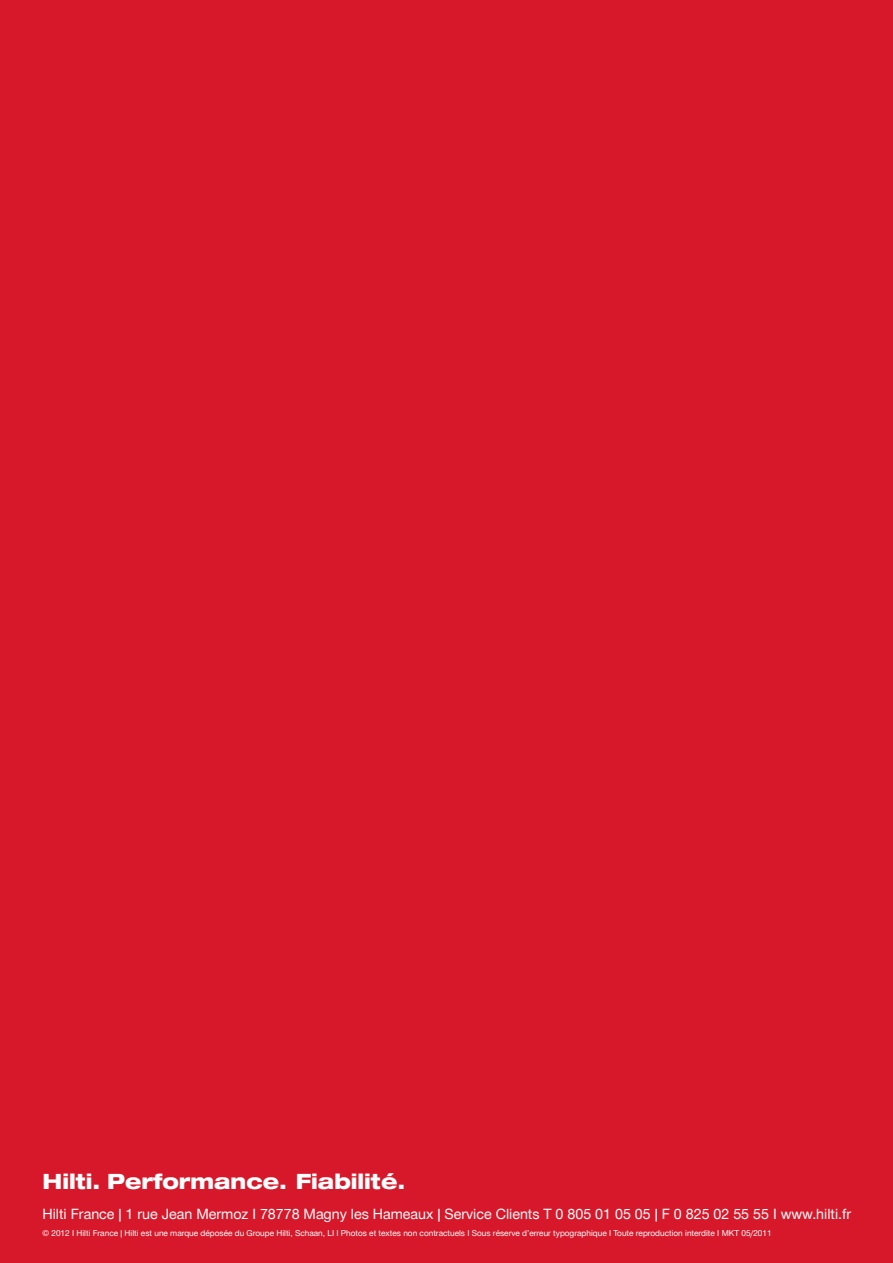
<style>
.page{position:relative;width:893px;height:1263px;background:#d7182a}
.page>*{position:absolute;margin:0;border:0;box-sizing:border-box;transform-origin:0 0}
.t1{font:800 expanded 21px "Hilti";color:#fff;scale:.96 1}
.t2{font:14.25px "Hilti";color:#fff}
.t3{font:8.25px "Hilti";color:#fff}
</style>
<div class="page">
<h1 class="t1" style="left:43px;top:1168px;width:379px">Hilti. Performance. Fiabilité.</h1>
<h2 class="t2" style="left:43px;top:1204px;width:810px">Hilti France | 1 rue Jean Mermoz I 78778 Magny les Hameaux | Service Clients T 0 805 01 05 05 | F 0 825 02 55 55 I www.hilti.fr</h2>
<p class="t3" style="left:43px;top:1227px;width:731px">© 2012 I Hilti France | Hilti est une marque déposée du Groupe Hilti, Schaan, LI I Photos et textes non contractuels I Sous réserve d’erreur typographique I Toute reproduction interdite I MKT 05/2011</p>
</div>
